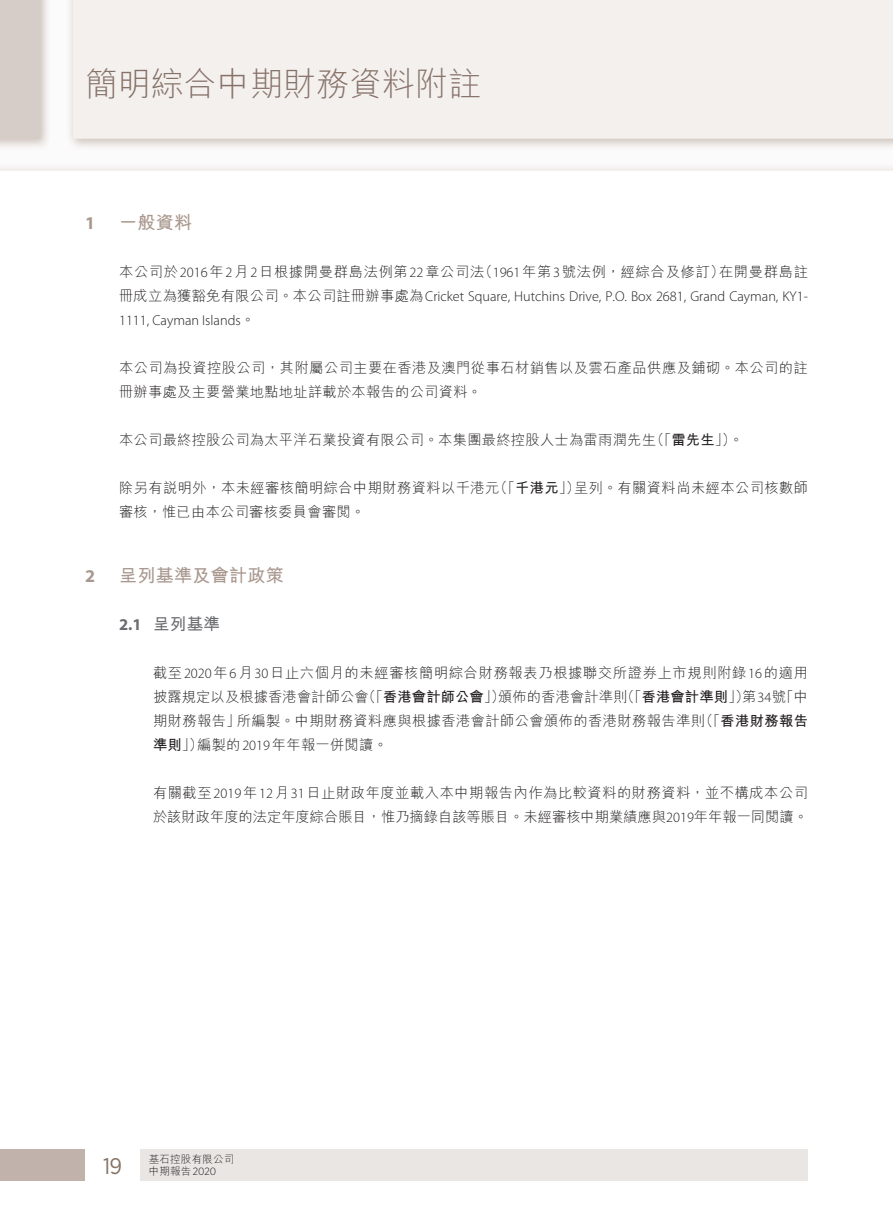
<style>
.page{position:relative;width:893px;height:1212px;background:#fff}
.page>*{position:absolute;margin:0;border:0;box-sizing:border-box;transform-origin:0 0}
.t1{font:300 33px "M Hei HK";color:#877269}
.t2{font:22.5px "Gotham Narrow";color:#877269}
._01_H1{font:700 18px "M Hei HK";letter-spacing:.02em;color:#a9988f}
._01_H1-2{font:700 18px "Myriad Pro";color:#a9988f}
._02_H2{font:700 16.5px "M Hei HK";color:#6c6d70}
._02_H2-2{font:700 16.5px "Myriad Pro";color:#6c6d70}
._00_txt{font:300 14.25px/24px "M Hei HK";letter-spacing:.03em;color:#231f20}
._00_txt-2{font:300 14.25px/24px "Myriad Pro";color:#231f20}
._00_txt-3{font:300 14.25px/24px "M Hei HK";color:#231f20}
._00_txt-4{font:700 14.25px "M Hei HK";letter-spacing:.01em;color:#231f20}
._00_txt-5{font:300 14.25px "M Hei HK";letter-spacing:.01em;color:#231f20}
._00_txt-6{font:300 14.25px "M Hei HK";letter-spacing:.05em;color:#231f20}
.t3{font:300 10.5px "M Hei HK";letter-spacing:.02em;color:#231f20}
.s1{font-family:"Myriad Pro"}
.s2{font-family:"M Hei HK"}
.s3{font-weight:700}
.s4{font-weight:300}
.s5{font-family:"Gotham Narrow"}
</style>
<div class="page">
<div style="left:140px;top:1149px;width:668px;height:32px;background:#eae6e3"></div>
<div style="left:0;top:1149px;width:85px;height:32px;background:#c1b3ac"></div>
<p class="t1" style="left:85px;top:67px;width:397px">簡明綜合中期財務資料附註</p>
<p class="_01_H1-2" style="left:85px;top:211px;width:11px">1</p>
<p class="_01_H1-2" style="left:85px;top:564px;width:11px">2</p>
<p class="_01_H1" style="left:119px;top:209px;width:75px">一般資料</p>
<p class="_00_txt-6" style="left:478px;top:264px;width:248px">（<span class="s1">1961</span>年第<span class="s1">3</span>號法例，經綜合及修訂）</p>
<p class="_00_txt-2" style="left:119px;top:260px;width:690px"><span class="s2">本公司於</span>2016<span class="s2">年</span>2<span class="s2">月</span>2<span class="s2">日根據開曼群島法例第</span>22<span class="s2">章公司法<br>冊成立為獲豁免有限公司。本公司註冊辦事處為</span>Cricket Square, Hutchins Drive O. P, . Box 2681, Grand Cayman, KY1-<br>1111, Cayman Islands<span class="s2">。</span></p>
<p class="_00_txt" style="left:119px;top:355px;width:690px">本公司為投資控股公司，其附屬公司主要在香港及澳門從事石材銷售以及雲石產品供應及鋪砌。本公司的註冊辦事處及主要營業地點地址詳載於本報告的公司資料。</p>
<p class="_00_txt" style="left:650px;top:427px;width:95px">（「<span class="s3">雷先生</span> 。(「</p>
<p class="_00_txt" style="left:719px;top:259px;width:90px">在開曼群島註</p>
<p class="_00_txt" style="left:119px;top:427px;width:538px">本公司最終控股公司為太平洋石業投資有限公司。本集團最終控股人士為雷雨潤先生</p>
<p class="_00_txt" style="left:574px;top:475px;width:235px">呈列。有關資料尚未經本公司核數師</p>
<p class="_00_txt" style="left:494px;top:475px;width:88px">（「<span class="s3">千港元</span>」）</p>
<p class="_00_txt" style="left:119px;top:475px;width:382px">除另有說明外，本未經審核簡明綜合中期財務資料以千港元審核，惟已由本公司審核委員會審閱。</p>
<p class="_01_H1" style="left:119px;top:562px;width:166px">呈列基準及會計政策</p>
<p class="_02_H2-2" style="left:119px;top:613px;width:24px">2.1</p>
<p class="_02_H2" style="left:153px;top:612px;width:68px">呈列基準</p>
<p class="_00_txt" style="left:153px;top:660px;width:656px;text-align:right">截至<span class="s1">2020</span>年<span class="s1">6</span>月<span class="s1">30</span>日止六個月的未經審核簡明綜合財務報表乃根據聯交所證券上市規則附錄<span class="s1">16</span>的適用第<span class="s1">34</span> 「號中</p>
<p class="_00_txt-4" style="left:362px;top:686px;width:145px"><span class="s4">（「</span>香港會計師公會<span class="s4">」）</span></p>
<p class="_00_txt-4" style="left:620px;top:686px;width:131px"><span class="s4">（「</span>香港會計準則<span class="s4">」）</span></p>
<p class="_00_txt-5" style="left:153px;top:689px;width:217px">披露規定以及根據香港會計師公會</p>
<p class="_00_txt-5" style="left:498px;top:689px;width:131px">頒佈的香港會計準則</p>
<p class="_00_txt" style="left:237px;top:708px;width:470px">所編製。中期財務資料應與根據香港會計師公會頒佈的香港財務報告準則</p>
<p class="_00_txt-4" style="left:699px;top:710px;width:110px"><span class="s4">（「</span>香港財務報告</p>
<p class="_00_txt" style="left:197px;top:708px;width:192px;text-indent:-44px">期財務報告」<br>編製的<span class="s1">2019</span>年年報一併閱讀。</p>
<p class="_00_txt-4" style="left:153px;top:734px;width:52px">準則<span class="s4">」）</span></p>
<p class="_00_txt-3" style="left:153px;top:780px;width:656px">有關截至<span class="s1">2019</span>年<span class="s1">12</span>月<span class="s1">31</span>日止財政年度並載入本中期報告內作為比較資料的財務資料，並不構成本公司於該財政年度的法定年度綜合賬目，惟乃摘錄自該等賬目。未經審核中期業績應與<span class="s1">2019</span>年年報一同閱讀。</p>
<p class="t3" style="left:149px;top:1154px;width:87px">基石控股有限公司</p>
<p class="t2" style="left:103px;top:1152px;width:20px">19</p>
<p class="t3" style="left:149px;top:1166px;width:69px">中期報告<span class="s5">2020</span></p>
</div>
